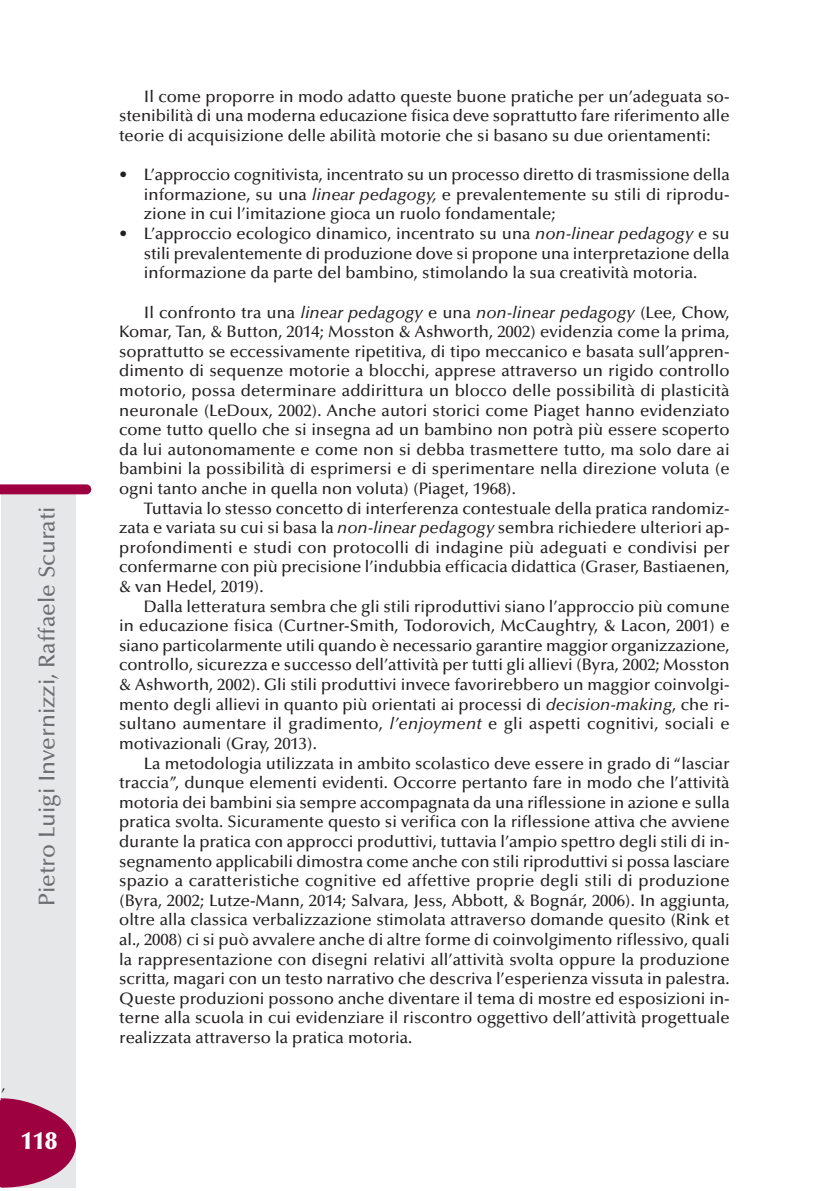
<style>
.page{position:relative;width:819px;height:1191px;background:#fff}
.page>*{position:absolute;margin:0;border:0;box-sizing:border-box;transform-origin:0 0}
.t1{font:900 24.5px "Optima";color:#fff}
.t2{font:500 22.75px "Optima";color:#6c6d70}
.t3{font:500 16.62px/19.6px "Optima";color:#231f20;text-align:justify}
.t4{font:500 14.88px "Optima";color:#231f20}
.s1{font-style:italic}
</style>
<div class="page">
<div style="left:2px;top:492px;width:74px;height:695px;background:#e6e7e9"></div>
<svg style="left:0;top:484px;width:91px;height:10px"></svg>
<svg style="left:0;top:1097px;width:76px;height:90px"></svg>
<h2 class="t2" style="left:38px;top:906px;width:401px;rotate:-90deg">Pietro Luigi Invernizzi, Raffaele Scurati</h2>
<p class="t4" style="left:2px;top:1079px;width:5px">,</p>
<h1 class="t1" style="left:21px;top:1131px;width:38px">118</h1>
<p class="t3" style="left:119px;top:88px;width:612px;text-indent:25px">Il come proporre in modo adatto queste buone pratiche per un’adeguata so&shy;stenibilità di una moderna educazione fisica deve soprattutto fare riferimento alle teorie di acquisizione delle abilità motorie che si basano su due orientamenti:</p>
<p class="t3" style="left:144px;top:166px;width:587px;text-indent:-25px">• L’approccio cognitivista, incentrato su un processo diretto di trasmissione della informazione, su una <span class="s1">linear pedagogy,</span> e prevalentemente su stili di riprodu&shy;zione in cui l’imitazione gioca un ruolo fondamentale;</p>
<p class="t3" style="left:144px;top:225px;width:587px;text-indent:-25px">• L’approccio ecologico dinamico, incentrato su una <span class="s1">non-linear pedagogy</span> e su stili prevalentemente di produzione dove si propone una interpretazione della informazione da parte del bambino, stimolando la sua creatività motoria.</p>
<p class="t3" style="left:119px;top:304px;width:612px;text-indent:25px">Il confronto tra una <span class="s1">linear pedagogy</span> e una <span class="s1">non-linear pedagogy</span> (Lee, Chow, Komar, Tan, &amp; Button, 2014; Mosston &amp; Ashworth, 2002) evidenzia come la prima, soprattutto se eccessivamente ripetitiva, di tipo meccanico e basata sull’appren&shy;dimento di sequenze motorie a blocchi, apprese attraverso un rigido controllo motorio, possa determinare addirittura un blocco delle possibilità di plasticità neuronale (LeDoux, 2002). Anche autori storici come Piaget hanno evidenziato come tutto quello che si insegna ad un bambino non potrà più essere scoperto da lui autonomamente e come non si debba trasmettere tutto, ma solo dare ai bambini la possibilità di esprimersi e di sperimentare nella direzione voluta (e ogni tanto anche in quella non voluta) (Piaget, 1968).</p>
<p class="t3" style="left:119px;top:500px;width:612px;text-indent:25px">Tuttavia lo stesso concetto di interferenza contestuale della pratica randomiz&shy;zata e variata su cui si basa la <span class="s1">non-linear pedagogy</span> sembra richiedere ulteriori ap&shy;profondimenti e studi con protocolli di indagine più adeguati e condivisi per confermarne con più precisione l’indubbia efficacia didattica (Graser, Bastiaenen, &amp; van Hedel, 2019).</p>
<p class="t3" style="left:119px;top:598px;width:612px;text-indent:25px">Dalla letteratura sembra che gli stili riproduttivi siano l’approccio più comune in educazione fisica (Curtner-Smith, Todorovich, McCaughtry, &amp; Lacon, 2001) e siano particolarmente utili quando è necessario garantire maggior organizzazione, controllo, sicurezza e successo dell’attività per tutti gli allievi (Byra, 2002; Mosston &amp; Ashworth, 2002). Gli stili produttivi invece favorirebbero un maggior coinvolgi&shy;mento degli allievi in quanto più orientati ai processi di <span class="s1">decision-making</span>, che ri&shy;sultano aumentare il gradimento, <span class="s1">l’enjoyment</span> e gli aspetti cognitivi, sociali e motivazionali (Gray, 2013).</p>
<p class="t3" style="left:119px;top:755px;width:612px;text-indent:25px">La metodologia utilizzata in ambito scolastico deve essere in grado di “lasciar traccia”, dunque elementi evidenti. Occorre pertanto fare in modo che l’attività motoria dei bambini sia sempre accompagnata da una riflessione in azione e sulla pratica svolta. Sicuramente questo si verifica con la riflessione attiva che avviene durante la pratica con approcci produttivi, tuttavia l’ampio spettro degli stili di in&shy;segnamento applicabili dimostra come anche con stili riproduttivi si possa lasciare spazio a caratteristiche cognitive ed affettive proprie degli stili di produzione (Byra, 2002; Lutze-Mann, 2014; Salvara, Jess, Abbott, &amp; Bognár, 2006). In aggiunta, oltre alla classica verbalizzazione stimolata attraverso domande quesito (Rink et al., 2008) ci si può avvalere anche di altre forme di coinvolgimento riflessivo, quali la rappresentazione con disegni relativi all’attività svolta oppure la produzione scritta, magari con un testo narrativo che descriva l’esperienza vissuta in palestra.<br>Queste produzioni possono anche diventare il tema di mostre ed esposizioni in&shy;terne alla scuola in cui evidenziare il riscontro oggettivo dell’attività progettuale realizzata attraverso la pratica motoria.</p>
</div>
